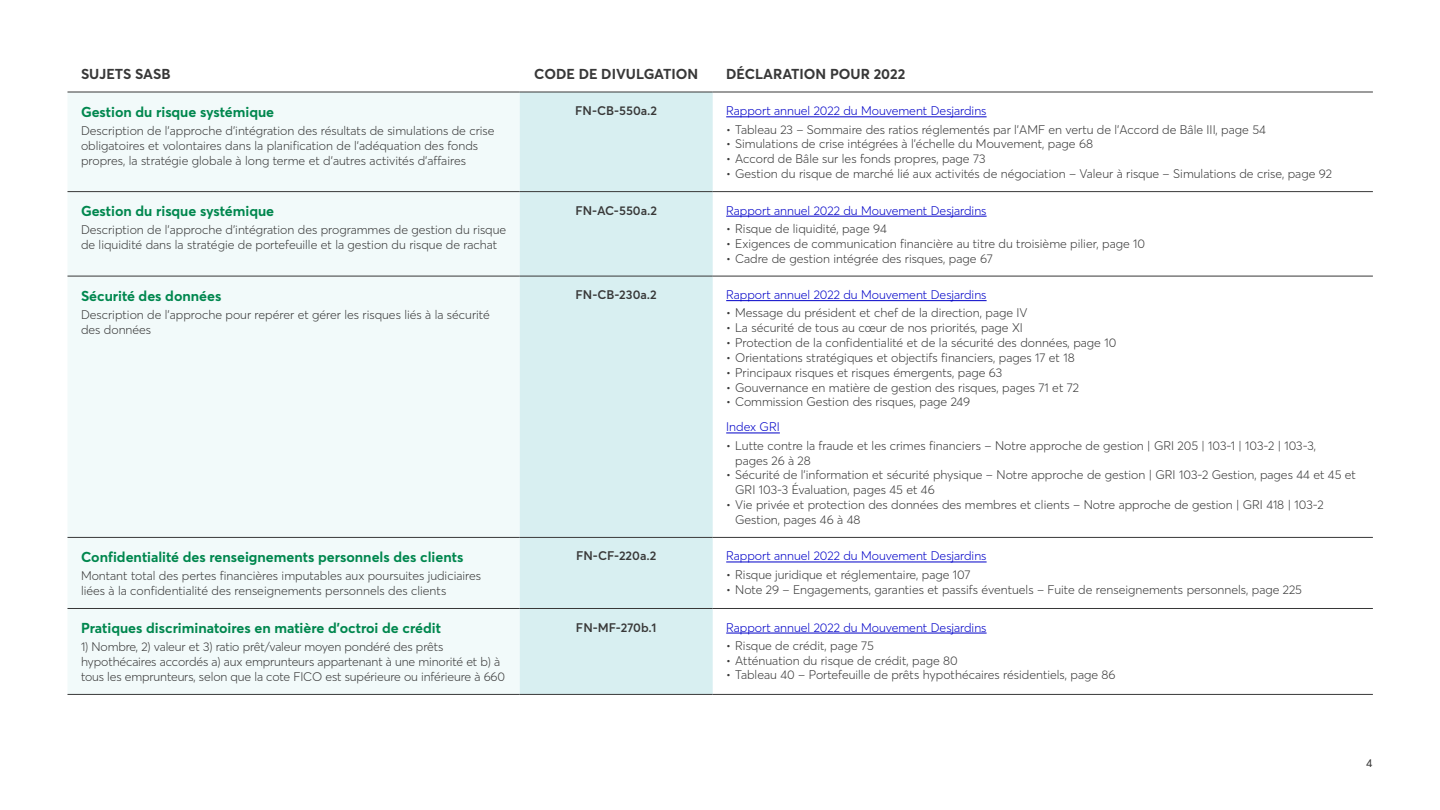
<style>
.page{position:relative;width:1440px;height:810px;background:#fff}
.page>*{position:absolute;margin:0;border:0;box-sizing:border-box;transform-origin:0 0}
.t1{font:700 14.25px "Desjardins Sans";color:#00874e}
.TH{font:700 14.25px "Desjardins Sans";color:#383838}
.TD{font:300 12.38px/14.9px "Desjardins Sans";color:#383838}
.t2{font:300 12.38px "Desjardins Sans";color:#0000c8}
.TD-2{font:600 12.38px "Desjardins Sans";color:#383838}
.t3{font:11.25px "Averta";color:#383838}
</style>
<div class="page">
<div style="left:68px;top:93px;width:452px;height:601px;background:#f2fafa"></div>
<div style="left:520px;top:93px;width:193px;height:601px;background:#d8eff1"></div>
<hr style="left:68px;top:92px;width:452px;height:1px;background:#383838">
<hr style="left:520px;top:92px;width:193px;height:1px;background:#383838">
<hr style="left:713px;top:92px;width:660px;height:1px;background:#383838">
<hr style="left:68px;top:191px;width:452px;height:1px;background:#383838">
<hr style="left:520px;top:191px;width:193px;height:1px;background:#383838">
<hr style="left:713px;top:191px;width:660px;height:1px;background:#383838">
<hr style="left:68px;top:276px;width:452px;height:1px;background:#383838">
<hr style="left:520px;top:276px;width:193px;height:1px;background:#383838">
<hr style="left:713px;top:276px;width:660px;height:1px;background:#383838">
<hr style="left:68px;top:537px;width:452px;height:1px;background:#383838">
<hr style="left:520px;top:537px;width:193px;height:1px;background:#383838">
<hr style="left:713px;top:537px;width:660px;height:1px;background:#383838">
<hr style="left:68px;top:608px;width:452px;height:1px;background:#383838">
<hr style="left:520px;top:608px;width:193px;height:1px;background:#383838">
<hr style="left:713px;top:608px;width:660px;height:1px;background:#383838">
<hr style="left:68px;top:694px;width:452px;height:1px;background:#383838">
<hr style="left:520px;top:694px;width:193px;height:1px;background:#383838">
<hr style="left:713px;top:694px;width:660px;height:1px;background:#383838">
<hr style="left:726px;top:117px;width:261px;height:1px;background:#0000c8">
<hr style="left:726px;top:216px;width:261px;height:1px;background:#0000c8">
<hr style="left:726px;top:300px;width:261px;height:1px;background:#0000c8">
<hr style="left:726px;top:433px;width:54px;height:1px;background:#0000c8">
<hr style="left:726px;top:562px;width:261px;height:1px;background:#0000c8">
<hr style="left:726px;top:633px;width:261px;height:1px;background:#0000c8">
<p class="TH" style="left:81px;top:65px;width:91px">SUJETS SASB</p>
<p class="TH" style="left:534px;top:65px;width:166px">CODE DE DIVULGATION</p>
<p class="TH" style="left:726px;top:65px;width:181px">DÉCLARATION POUR 2022</p>
<h2 class="t1" style="left:81px;top:103px;width:195px">Gestion du risque systémique</h2>
<p class="TD" style="left:81px;top:123px;width:415px">Description de l’approche d’intégration des résultats de simulations de crise obligatoires et volontaires dans la planification de l’adéquation des fonds propres, la stratégie globale à long terme et d’autres activités d’affaires</p>
<p class="TD-2" style="left:575px;top:103px;width:83px">FN-CB-550a.2</p>
<h3 class="t2" style="left:726px;top:103px;width:262px">Rapport annuel 2022 du Mouvement Desjardins</h3>
<p class="TD" style="left:726px;top:122px;width:541px">• Tableau 23 – Sommaire des ratios réglementés par l’AMF en vertu de l’Accord de Bâle III, page 54</p>
<p class="TD" style="left:726px;top:137px;width:368px">• Simulations de crise intégrées à l’échelle du Mouvement, page 68</p>
<p class="TD" style="left:726px;top:151px;width:261px">• Accord de Bâle sur les fonds propres, page 73</p>
<p class="TD" style="left:726px;top:166px;width:607px">• Gestion du risque de marché lié aux activités de négociation – Valeur à risque – Simulations de crise, page 92</p>
<h2 class="t1" style="left:81px;top:202px;width:195px">Gestion du risque systémique</h2>
<p class="TD" style="left:81px;top:223px;width:427px">Description de l’approche d’intégration des programmes de gestion du risque de liquidité dans la stratégie de portefeuille et la gestion du risque de rachat</p>
<h2 class="t1" style="left:81px;top:287px;width:142px">Sécurité des données</h2>
<p class="TD" style="left:81px;top:307px;width:410px">Description de l’approche pour repérer et gérer les risques liés à la sécurité des données</p>
<h2 class="t1" style="left:81px;top:548px;width:384px">Confidentialité des renseignements personnels des clients</h2>
<p class="TD" style="left:81px;top:568px;width:402px">Montant total des pertes financières imputables aux poursuites judiciaires liées à la confidentialité des renseignements personnels des clients</p>
<h2 class="t1" style="left:81px;top:619px;width:362px">Pratiques discriminatoires en matière d’octroi de crédit</h2>
<p class="TD" style="left:81px;top:639px;width:426px">1) Nombre, 2) valeur et 3) ratio prêt/valeur moyen pondéré des prêts hypothécaires accordés a) aux emprunteurs appartenant à une minorité et b) à tous les emprunteurs, selon que la cote FICO est supérieure ou inférieure à 660</p>
<p class="TD-2" style="left:575px;top:203px;width:83px">FN-AC-550a.2</p>
<h3 class="t2" style="left:726px;top:203px;width:262px">Rapport annuel 2022 du Mouvement Desjardins</h3>
<p class="TD" style="left:726px;top:221px;width:162px">• Risque de liquidité, page 94</p>
<p class="TD" style="left:726px;top:236px;width:420px">• Exigences de communication financière au titre du troisième pilier, page 10</p>
<p class="TD" style="left:726px;top:251px;width:268px">• Cadre de gestion intégrée des risques, page 67</p>
<p class="TD-2" style="left:576px;top:287px;width:83px">FN-CB-230a.2</p>
<h3 class="t2" style="left:726px;top:287px;width:262px">Rapport annuel 2022 du Mouvement Desjardins</h3>
<p class="TD" style="left:726px;top:306px;width:303px">• Message du président et chef de la direction, page IV</p>
<p class="TD" style="left:726px;top:320px;width:298px">• La sécurité de tous au cœur de nos priorités, page XI</p>
<p class="TD" style="left:726px;top:335px;width:392px">• Protection de la confidentialité et de la sécurité des données, page 10</p>
<p class="TD" style="left:726px;top:350px;width:350px">• Orientations stratégiques et objectifs financiers, pages 17 et 18</p>
<p class="TD" style="left:726px;top:365px;width:278px">• Principaux risques et risques émergents, page 63</p>
<p class="TD" style="left:726px;top:380px;width:354px">• Gouvernance en matière de gestion des risques, pages 71 et 72</p>
<p class="TD" style="left:726px;top:395px;width:246px">• Commission Gestion des risques, page 249</p>
<h3 class="t2" style="left:726px;top:420px;width:55px">Index GRI</h3>
<p class="TD" style="left:735px;top:438px;width:582px;text-indent:-9px">• Lutte contre la fraude et les crimes financiers – Notre approche de gestion | GRI 205 | 103-1 | 103-2 | 103-3, pages 26 à 28</p>
<p class="TD" style="left:735px;top:468px;width:622px;text-indent:-9px">• Sécurité de l’information et sécurité physique – Notre approche de gestion | GRI 103-2 Gestion, pages 44 et 45 et<br>GRI 103-3 Évaluation, pages 45 et 46</p>
<p class="TD" style="left:735px;top:497px;width:590px;text-indent:-9px">• Vie privée et protection des données des membres et clients – Notre approche de gestion | GRI 418 | 103-2<br>Gestion, pages 46 à 48</p>
<p class="TD-2" style="left:576px;top:548px;width:82px">FN-CF-220a.2</p>
<h3 class="t2" style="left:726px;top:549px;width:262px">Rapport annuel 2022 du Mouvement Desjardins</h3>
<p class="TD" style="left:726px;top:567px;width:246px">• Risque juridique et réglementaire, page 107</p>
<p class="TD" style="left:726px;top:582px;width:577px">• Note 29 – Engagements, garanties et passifs éventuels – Fuite de renseignements personnels, page 225</p>
<p class="TD-2" style="left:576px;top:620px;width:82px">FN-MF-270b.1</p>
<h3 class="t2" style="left:726px;top:620px;width:262px">Rapport annuel 2022 du Mouvement Desjardins</h3>
<p class="TD" style="left:726px;top:638px;width:149px">• Risque de crédit, page 75</p>
<p class="TD" style="left:726px;top:653px;width:233px">• Atténuation du risque de crédit, page 80</p>
<p class="TD" style="left:726px;top:668px;width:391px">• Tableau 40 – Portefeuille de prêts hypothécaires résidentiels, page 86</p>
<p class="t3" style="left:1366px;top:756px;width:8px">4</p>
</div>
